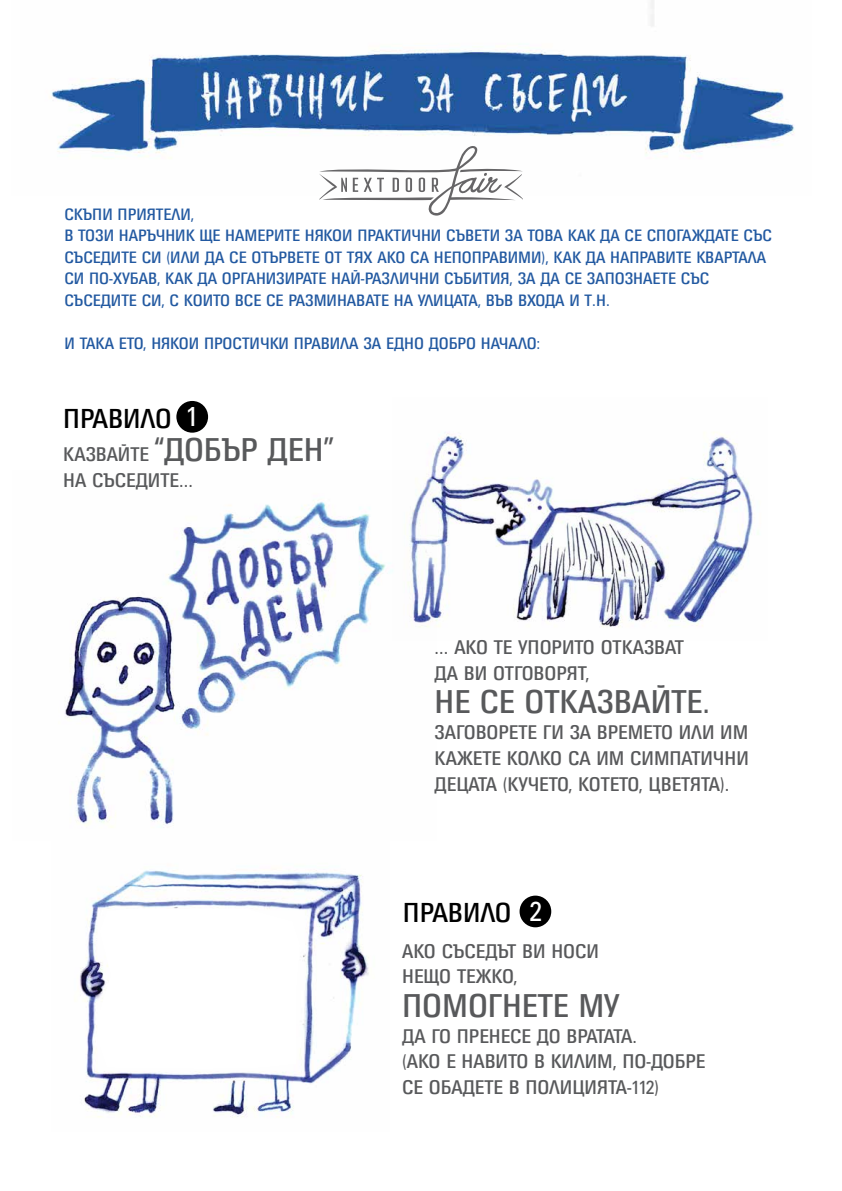
<style>
.page{position:relative;width:842px;height:1191px;background:#fff}
.page>*{position:absolute;margin:0;border:0;box-sizing:border-box;transform-origin:0 0}
.t1{font:condensed 35.8px "Universum Bg";color:#58595b}
.t2{font:condensed 31px "Universum Bg";color:#fff}
.t3{font:condensed 29.9px "Universum Bg";color:#000}
.t4{font:condensed 21.5px/25.8px "Universum Bg";color:#58595b}
.t5{font:condensed 17.9px/21.5px "Universum Bg";color:#2259a1}
.s1{font-size:21.5px}
</style>
<div class="page">
<img style="left:431px;top:432px;width:322px;height:195px">
<img style="left:65px;top:470px;width:371px;height:358px">
<img style="left:50px;top:0;width:745px;height:159px">
<div style="left:176px;top:401px;width:32px;height:32px;background:#000;border-radius:50%"></div>
<div style="left:520px;top:895px;width:31px;height:32px;background:#000;border-radius:50%"></div>
<img style="left:80px;top:870px;width:289px;height:248px">
<svg style="left:99px;top:908px;width:201px;height:161px"></svg>
<svg style="left:318px;top:146px;width:206px;height:70px"></svg>
<p class="t5" style="left:64px;top:205px;width:709px">СКЪПИ ПРИЯТЕЛИ,<br>В ТОЗИ НАРЪЧНИК ЩЕ НАМЕРИТЕ НЯКОИ ПРАКТИЧНИ СЪВЕТИ ЗА ТОВА КАК ДА СЕ СПОГАЖДАТЕ СЪС СЪСЕДИТЕ СИ (ИЛИ ДА СЕ ОТЪРВЕТЕ ОТ ТЯХ АКО СА НЕПОПРАВИМИ), КАК ДА НАПРАВИТЕ КВАРТАЛА СИ ПО-ХУБАВ, КАК ДА ОРГАНИЗИРАТЕ НАЙ-РАЗЛИЧНИ СЪБИТИЯ, ЗА ДА СЕ ЗАПОЗНАЕТЕ СЪС СЪСЕДИТЕ СИ, С КОИТО ВСЕ СЕ РАЗМИНАВАТЕ НА УЛИЦАТА, ВЪВ ВХОДА И Т.Н.</p>
<p class="t5" style="left:64px;top:333px;width:477px">И ТАКА ЕТО, НЯКОИ ПРОСТИЧКИ ПРАВИЛА ЗА ЕДНО ДОБРО НАЧАЛО:</p>
<h2 class="t2" style="left:186px;top:403px;width:13px">1</h2>
<h3 class="t3" style="left:63px;top:406px;width:110px">ПРАВИЛО</h3>
<h1 class="t1" style="left:63px;top:435px;width:272px"><span class="s1">КАЗВАЙТЕ</span> “ДОБЪР ДЕН”</h1>
<p class="t4" style="left:63px;top:468px;width:131px">НА СЪСЕДИТЕ...</p>
<p class="t4" style="left:435px;top:635px;width:251px">... АКО ТЕ УПОРИТО ОТКАЗВАТ<br>ДА ВИ ОТГОВОРЯТ,</p>
<h1 class="t1" style="left:435px;top:687px;width:277px">НЕ СЕ ОТКАЗВАЙТЕ.</h1>
<p class="t4" style="left:435px;top:720px;width:316px;text-align:justify">ЗАГОВОРЕТЕ ГИ ЗА ВРЕМЕТО ИЛИ ИМ КАЖЕТЕ КОЛКО СА ИМ СИМПАТИЧНИ ДЕЦАТА (КУЧЕТО, КОТЕТО, ЦВЕТЯТА).</p>
<h3 class="t3" style="left:403px;top:900px;width:110px">ПРАВИЛО</h3>
<h2 class="t2" style="left:529px;top:898px;width:14px">2</h2>
<p class="t4" style="left:402px;top:939px;width:198px">АКО СЪСЕДЪТ ВИ НОСИ<br>НЕЩО ТЕЖКО,</p>
<h1 class="t1" style="left:402px;top:991px;width:219px">ПОМОГНЕТЕ МУ</h1>
<p class="t4" style="left:402px;top:1024px;width:305px">ДА ГО ПРЕНЕСЕ ДО ВРАТАТА.<br>(АКО Е НАВИТО В КИЛИМ, ПО-ДОБРЕ<br>СЕ ОБАДЕТЕ В ПОЛИЦИЯТА-112)</p>
</div>
